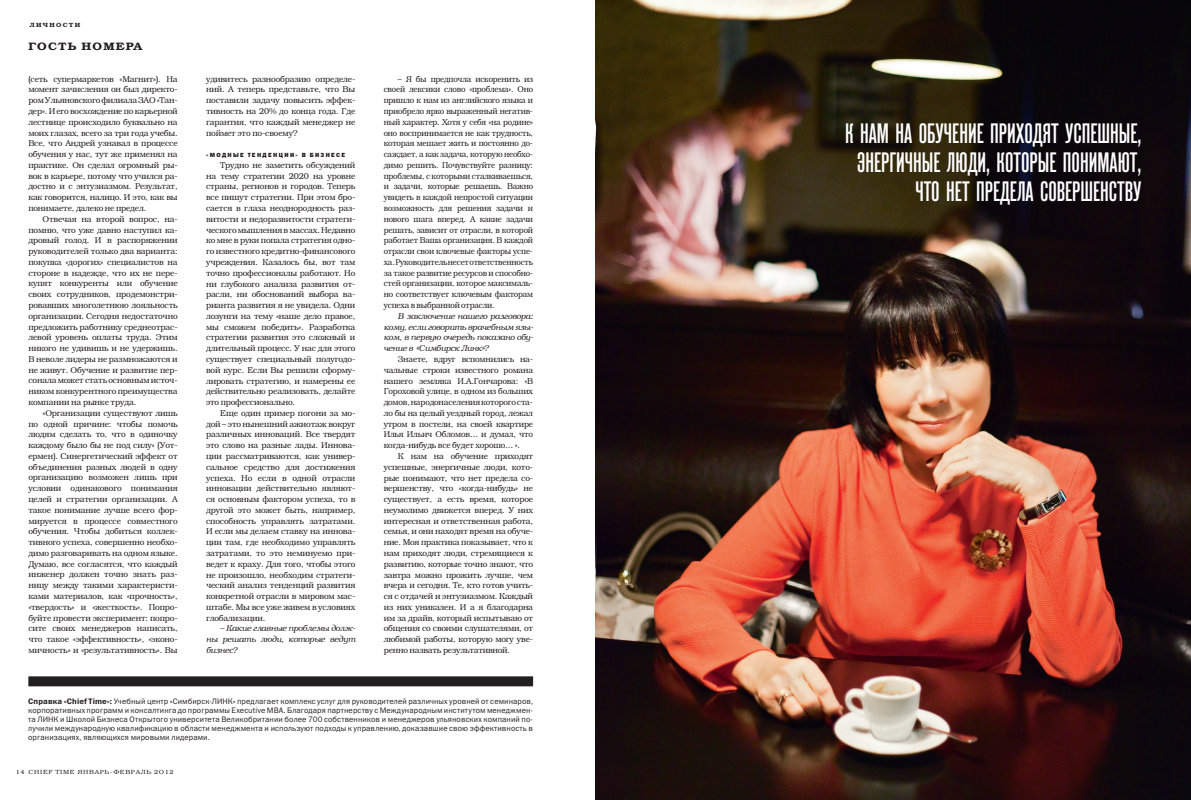
<style>
.page{position:relative;width:1191px;height:800px;background:#fff}
.page>*{position:absolute;margin:0;border:0;box-sizing:border-box;transform-origin:0 0}
.t1{font:28px/29px "Reforma Grotesk Medium C";color:#fff;text-align:right}
.t2{font:600 10.8px "Bookman C";letter-spacing:.1em;color:#231f20;scale:1.11 1}
.t3{font:300 8.5px/10.8px "Bookman C";letter-spacing:-.025em;color:#231f20;text-align:justify}
.t4{font:300 8.5px/10.8px "Bookman C";letter-spacing:-.025em;color:#231f20;text-align:justify;scale:.93 1}
.t5{font:300 8.5px/10.8px "Bookman C";letter-spacing:-.025em;color:#231f20;text-align:justify;scale:.96 1}
.t6{font:italic 300 8.5px/10.8px "Bookman C";letter-spacing:-.02em;color:#231f20;text-align:justify}
.t7{font:8px/9px "Franklin Gothic Book C";letter-spacing:.01em;color:#231f20;text-align:justify}
.t8{font:300 6px "Bookman C";letter-spacing:.1em;color:#231f20;scale:1.1 1}
.t9{font:6px "Franklin Gothic Heavy C";letter-spacing:.225em;color:#231f20}
.t10{font:600 6px "Bookman C";letter-spacing:.2em;color:#231f20;scale:1.1 1}
.s1{font-family:"Franklin Gothic Demi C"}
</style>
<div class="page">
<img style="left:595px;top:0;width:596px;height:799px">
<div style="left:28px;top:676px;width:505px;height:10px;background:#231f20"></div>
<p class="t10" style="left:30px;top:22px;width:48px">личности</p>
<p class="t2" style="left:28px;top:40px;width:104px">гость номера</p>
<p class="t3" style="left:28px;top:73px;width:151px">(сеть супермаркетов «Магнит»). На момент зачисления он был директо&shy;ром Ульяновского филиала ЗАО «Тан&shy;дер». И его восхождение по карьерной лестнице происходило буквально на моих глазах, всего за три года учебы.<br>Все, что Андрей узнавал в процессе обучения у нас, тут же применял на практике. Он сделал огромный ры&shy;вок в карьере, потому что учился ра&shy;достно и с энтузиазмом. Результат, как говорится, налицо. И это, как вы понимаете, далеко не предел.</p>
<p class="t3" style="left:28px;top:213px;width:151px;text-indent:14px">Отвечая на второй вопрос, на&shy;помню, что уже давно наступил ка&shy;дровый голод. И в распоряжении руководителей только два варианта: покупка «дорогих» специалистов на стороне в надежде, что их не пере&shy;купят конкуренты или обучение своих сотрудников, продемонстри&shy;ровавших многолетнюю лояльность организации. Сегодня недостаточно предложить работнику среднеотрас&shy;левой уровень оплаты труда. Этим никого не удивишь и не удержишь.<br>В неволе лидеры не размножаются и не живут. Обучение и развитие пер&shy;сонала может стать основным источ&shy;ником конкурентного преимущества компании на рынке труда.</p>
<p class="t3" style="left:28px;top:407px;width:151px;text-indent:14px">«Организации существуют лишь по одной причине: чтобы помочь людям сделать то, что в одиночку каждому было бы не под силу» (Уот&shy;ермен). Синергетический эффект от объединения разных людей в одну организацию возможен лишь при условии одинакового понимания целей и стратегии организации. А такое понимание лучше всего фор&shy;мируется в процессе совместного обучения. Чтобы добиться коллек&shy;тивного успеха, совершенно необхо&shy;димо разговаривать на одном языке.<br>Думаю, все согласятся, что каждый инженер должен точно знать раз&shy;ницу между такими характеристи&shy;ками материалов, как «прочность», «твердость» и «жесткость». Попро&shy;буйте провести эксперимент: попро&shy;сите своих менеджеров написать, что такое «эффективность», «эконо&shy;мичность» и «результативность». Вы</p>
<p class="t3" style="left:206px;top:73px;width:151px">удивитесь разнообразию определе&shy;ний. А теперь представьте, что Вы поставили задачу повысить эффек&shy;тивность на 20% до конца года. Где гарантия, что каждый менеджер не поймет это по-своему?</p>
<p class="t9" style="left:206px;top:152px;width:141px">«Модные тенденции» в бизнесе</p>
<p class="t3" style="left:206px;top:160px;width:151px;text-indent:14px">Трудно не заметить обсуждений на тему стратегии 2020 на уровне страны, регионов и городов. Теперь все пишут стратегии. При этом бро&shy;сается в глаза неоднородность раз&shy;витости и недоразвитости стратеги&shy;ческого мышления в массах. Недавно ко мне в руки попала стратегия одно&shy;го известного кредитно-финансового учреждения. Казалось бы, вот там точно профессионалы работают. Но ни глубокого анализа развития от&shy;расли, ни обоснований выбора ва&shy;рианта развития я не увидела. Одни лозунги на тему «наше дело правое, мы сможем победить». Разработка стратегии развития это сложный и длительный процесс. У нас для этого существует специальный полугодо&shy;вой курс. Если Вы решили сформу&shy;лировать стратегию, и намерены ее действительно реализовать, делайте это профессионально.</p>
<p class="t3" style="left:206px;top:407px;width:151px;text-indent:14px">Еще один пример погони за мо&shy;дой – это нынешний ажиотаж вокруг различных инноваций. Все твердят это слово на разные лады. Иннова&shy;ции рассматриваются, как универ&shy;сальное средство для достижения успеха. Но если в одной отрасли инновации действительно являют&shy;ся основным фактором успеха, то в другой это может быть, например, способность управлять затратами.<br>И если мы делаем ставку на иннова&shy;ции там, где необходимо управлять затратами, то это неминуемо при&shy;ведет к краху. Для того, чтобы этого не произошло, необходим стратеги&shy;ческий анализ тенденций развития конкретной отрасли в мировом мас&shy;штабе. Мы все уже живем в условиях глобализации.</p>
<p class="t6" style="left:206px;top:623px;width:151px;text-indent:14px">– Какие главные проблемы долж&shy;ны решать люди, которые ведут бизнес?</p>
<p class="t4" style="left:384px;top:73px;width:162px;text-indent:14px">– Я бы предпочла искоренить из своей лексики слово «проблема». Оно пришло к нам из английского языка и приобрело ярко выраженный негатив&shy;ный характер. Хотя у себя «на родине» оно воспринимается не как трудность, которая мешает жить и постоянно до&shy;саждает, а как задача, которую необхо&shy;димо решить. Почувствуйте разницу: проблемы, с которыми сталкиваешься, и задачи, которые решаешь. Важно увидеть в каждой непростой ситуации возможность для решения задачи и нового шага вперед. А какие задачи решать, зависит от отрасли, в которой работает Ваша организация. В каждой отрасли свои ключевые факторы успе&shy;ха. Руководитель несет ответственность за такое развитие ресурсов и способно&shy;стей организации, которое максималь&shy;но соответствует ключевым факторам успеха в выбранной отрасли.</p>
<p class="t6" style="left:384px;top:310px;width:151px;text-indent:14px">В заключение нашего разговора: кому, если говорить врачебным язы&shy;ком, в первую очередь показано обу&shy;чение в «Симбирск Линк»?</p>
<p class="t5" style="left:384px;top:353px;width:157px;text-indent:14px">Знаете, вдруг вспомнились на&shy;чальные строки известного романа нашего земляка И.А.Гончарова: «В Гороховой улице, в одном из больших домов, народонаселения которого ста&shy;ло бы на целый уездный город, лежал утром в постели, на своей квартире Илья Ильич Обломов… и думал, что когда-нибудь все будет хорошо… ».</p>
<p class="t3" style="left:384px;top:450px;width:151px;text-indent:14px">К нам на обучение приходят успешные, энергичные люди, кото&shy;рые понимают, что нет предела со&shy;вершенству, что «когда-нибудь» не существует, а есть время, которое неумолимо движется вперед. У них интересная и ответственная работа, семья, и они находят время на обуче&shy;ние. Моя практика показывает, что к нам приходят люди, стремящиеся к развитию, которые точно знают, что завтра можно прожить лучше, чем вчера и сегодня. Те, кто готов учить&shy;ся с отдачей и энтузиазмом. Каждый из них уникален. И а я благодарна им за драйв, который испытываю от общения со своими слушателями, от любимой работы, которую могу уве&shy;ренно назвать результативной.</p>
<p class="t7" style="left:28px;top:697px;width:506px"><span class="s1">Справка «Chief Time»:</span> Учебный центр «Симбирск-ЛИН К» предлагает комплекс услуг для руководителей различных уровней от семинаров, корпоративных программ и консалтинга до программы Executive MBA. Благодаря партнерству с Международным институтом менеджмен&shy;та ЛИН К и Школой Бизнеса Открытого университета Великобритании более 700 собственников и менеджеров ульяновских компаний по&shy;лучили международную квалификацию в области менеджмента и используют подходы к управлению, доказавшие свою эффективность в организациях, являющихся мировыми лидерами.</p>
<p class="t8" style="left:16px;top:768px;width:62px">14 CHIEF TIME январь</p>
<p class="t8" style="left:110px;top:768px;width:9px">-февраль</p>
<p class="t8" style="left:154px;top:768px;width:19px">2о12</p>
<h1 class="t1" style="left:845px;top:118px;width:298px">К нам на обучение приходят успешные, энергичные люди, которые понимают, что нет предела совершенству</h1>
</div>
